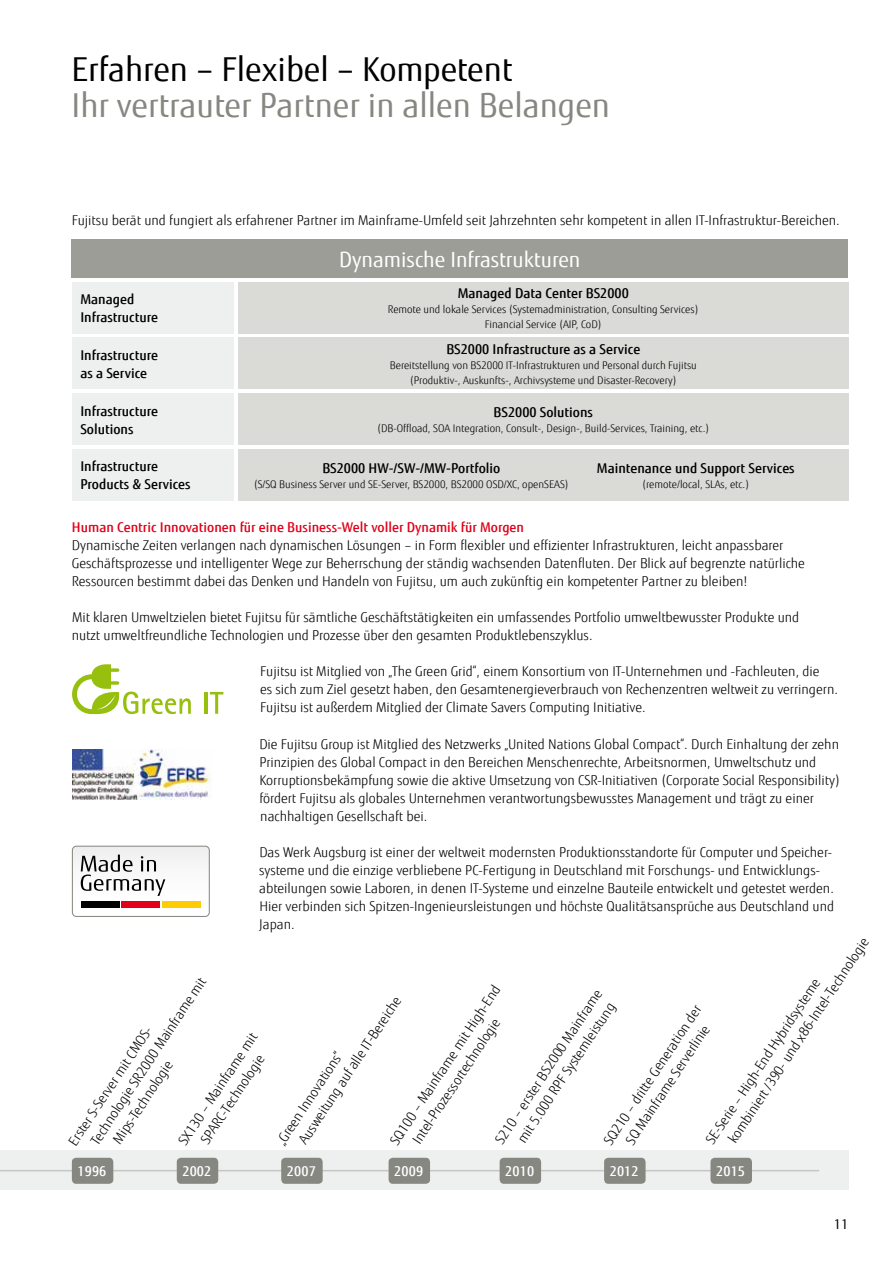
<style>
.page{position:relative;width:893px;height:1263px;background:#fff}
.page>*{position:absolute;margin:0;border:0;box-sizing:border-box;transform-origin:0 0}
.t1{font:33px "Fujitsu Sans";color:#878781}
.t2{font:33px "Fujitsu Sans";color:#000}
.t3{font:21px "Fujitsu Sans";color:#fff}
.t4{font:300 13.5px/18px "Fujitsu Sans";color:#000}
.t5{font:500 13.5px/18px "Fujitsu Sans";color:#000}
.t6{font:500 13.5px "Fujitsu Sans";color:#e2001a}
.t7{font:500 13.5px "Fujitsu Sans";letter-spacing:.01em;color:#fff}
.t8{font:13.5px "Fujitsu Sans";color:#000}
.t9{font:300 10.5px/15px "Fujitsu Sans";color:#000;text-align:center}
</style>
<div class="page">
<div style="left:0;top:1151px;width:848px;height:39px;background:#eeefef"></div>
<hr style="left:0;top:1170px;width:819px;height:1px;background:#c6c6c2">
<div style="left:543px;top:449px;width:305px;height:51px;background:#dadad7"></div>
<div style="left:71px;top:240px;width:777px;height:38px;background:#9d9d97"></div>
<div style="left:72px;top:282px;width:162px;height:51px;background:#eeefef"></div>
<div style="left:72px;top:394px;width:162px;height:51px;background:#eeefef"></div>
<div style="left:72px;top:338px;width:162px;height:51px;background:#eeefef"></div>
<div style="left:72px;top:449px;width:162px;height:51px;background:#eeefef"></div>
<div style="left:238px;top:394px;width:610px;height:51px;background:#dadad7"></div>
<div style="left:238px;top:338px;width:610px;height:51px;background:#dadad7"></div>
<div style="left:238px;top:282px;width:610px;height:51px;background:#dadad7"></div>
<div style="left:238px;top:449px;width:346px;height:51px;background:#dadad7"></div>
<div style="left:72px;top:1158px;width:41px;height:26px;background:#878781;border-radius:4px"></div>
<div style="left:177px;top:1158px;width:41px;height:26px;background:#878781;border-radius:4px"></div>
<div style="left:281px;top:1158px;width:42px;height:26px;background:#878781;border-radius:4px"></div>
<div style="left:389px;top:1158px;width:41px;height:26px;background:#878781;border-radius:4px"></div>
<div style="left:500px;top:1158px;width:41px;height:26px;background:#878781;border-radius:4px"></div>
<div style="left:604px;top:1158px;width:42px;height:26px;background:#878781;border-radius:4px"></div>
<div style="left:710px;top:1158px;width:42px;height:26px;background:#878781;border-radius:4px"></div>
<div style="left:72px;top:846px;width:138px;height:71px;border:1px solid #878781;border-radius:4px"></div>
<svg style="left:72px;top:846px;width:137px;height:70px"></svg>
<div style="left:81px;top:900px;width:38px;height:7px;background:#000"></div>
<div style="left:122px;top:900px;width:38px;height:7px;background:#e2001a"></div>
<div style="left:163px;top:900px;width:38px;height:7px;background:#fecc00"></div>
<svg style="left:72px;top:664px;width:119px;height:50px"></svg>
<hr style="left:204px;top:692px;width:4px;height:22px;background:#97bf0d">
<svg style="left:210px;top:692px;width:13px;height:22px"></svg>
<img style="left:73px;top:749px;width:138px;height:50px">
<h1 class="t2" style="left:72px;top:49px;width:443px">Erfahren – Flexibel – Kompetent</h1>
<h1 class="t1" style="left:72px;top:85px;width:540px">Ihr vertrauter Partner in allen Belangen</h1>
<p class="t4" style="left:72px;top:212px;width:769px">Fujitsu berät und fungiert als erfahrener Partner im Mainframe-Umfeld seit Jahrzehnten sehr kompetent in allen IT-Infrastruktur-Bereichen.</p>
<h2 class="t3" style="left:339px;top:247px;width:243px">Dynamische Infrastrukturen</h2>
<p class="t5" style="left:80px;top:291px;width:79px">Managed<br>Infrastructure</p>
<p class="t5" style="left:458px;top:285px;width:172px">Managed Data Center BS2000</p>
<p class="t9" style="left:388px;top:302px;width:312px">Remote und lokale Services (Systemadministration, Consulting Services)<br>Financial Service (AIP, CoD)</p>
<p class="t5" style="left:80px;top:346px;width:79px">Infrastructure as a Service</p>
<p class="t5" style="left:446px;top:340px;width:195px">BS2000 Infrastructure as a Service</p>
<p class="t9" style="left:390px;top:358px;width:309px">Bereitstellung von BS2000 IT-Infrastrukturen und Personal durch Fujitsu (Produktiv-, Auskunfts-, Archivsysteme und Disaster-Recovery)</p>
<p class="t5" style="left:80px;top:402px;width:79px">Infrastructure<br>Solutions</p>
<p class="t5" style="left:494px;top:403px;width:101px">BS2000 Solutions</p>
<p class="t9" style="left:377px;top:421px;width:334px">(DB-Offload, SOA Integration, Consult-, Design-, Build-Services, Training, etc.)</p>
<p class="t5" style="left:80px;top:457px;width:112px">Infrastructure<br>Products &amp; Services</p>
<p class="t5" style="left:322px;top:459px;width:179px">BS2000 HW-/SW-/MW-Portfolio</p>
<p class="t9" style="left:254px;top:477px;width:317px">(S/SQ Business Server und SE-Server, BS2000, BS2000 OSD/XC, openSEAS)</p>
<p class="t5" style="left:597px;top:459px;width:199px">Maintenance und Support Services</p>
<p class="t9" style="left:642px;top:477px;width:109px">(remote/local, SLAs, etc.)</p>
<p class="t6" style="left:72px;top:519px;width:454px">Human Centric Innovationen für eine Business-Welt voller Dynamik für Morgen</p>
<p class="t4" style="left:72px;top:536px;width:735px">Dynamische Zeiten verlangen nach dynamischen Lösungen – in Form flexibler und effizienter Infrastrukturen, leicht anpassbarer<br>Geschäftsprozesse und intelligenter Wege zur Beherrschung der ständig wachsenden Datenfluten. Der Blick auf begrenzte natü rliche<br>Ressourcen bestimmt dabei das Denken und Handeln von Fujitsu, um auch zukü nftig ein kompetenter Partner zu bleiben!</p>
<p class="t4" style="left:72px;top:609px;width:729px">Mit klaren Umweltzielen bietet Fujitsu fü r sämtliche Geschäftstätigkeiten ein umfassendes Portfolio umweltbewusster Produkte und nutzt umweltfreundliche Technologien und Prozesse ü ber den gesamten Produktlebenszyklus.</p>
<p class="t4" style="left:260px;top:663px;width:579px">Fujitsu ist Mitglied von „The Green Grid“, einem Konsortium von IT-Unternehmen und -Fachleuten, die<br>es sich zum Ziel gesetzt haben, den Gesamtenergieverbrauch von Rechenzentren weltweit zu verringern.<br>Fujitsu ist außerdem Mitglied der Climate Savers Computing Initiative.</p>
<p class="t4" style="left:259px;top:735px;width:582px">Die Fujitsu Group ist Mitglied des Netzwerks „United Nations Global Compact“. Durch Einhaltung der zehn Prinzipien des Global Compact in den Bereichen Menschenrechte, Arbeitsnormen, Umweltschutz und Korruptionsbekämpfung sowie die aktive Umsetzung von CSR-Initiativen (Corporate Social Responsibility) fördert Fujitsu als globales Unternehmen verantwortungsbewusstes Management und trägt zu einer nachhaltigen Gesellschaft bei.</p>
<p class="t4" style="left:259px;top:843px;width:576px">Das Werk Augsburg ist einer der weltweit modernsten Produktionsstandorte fü r Computer und Speicher&shy;systeme und die einzige verbliebene PC-Fertigung in Deutschland mit Forschungs- und Entwicklungs&shy;abteilungen sowie Laboren, in denen IT-Systeme und einzelne Bauteile entwickelt und getestet werden.<br>Hier verbinden sich Spitzen-Ingenieursleistungen und höchste Qualitätsansprüche aus Deutschland und Japan.</p>
<p class="t4" style="left:87px;top:1139px;width:199px;rotate:-57deg">Technologie SR2000 Mainframe mit</p>
<p class="t4" style="left:65px;top:1139px;width:141px;rotate:-57deg">Erster S-Server mit CMOS-</p>
<p class="t4" style="left:175px;top:1138px;width:132px;text-align:center;rotate:-57deg">SX130 – Mainframe mit<br>SPARC-Technologie</p>
<p class="t4" style="left:109px;top:1138px;width:98px;rotate:-57deg">Mips-Technologie</p>
<p class="t4" style="left:709px;top:1127px;width:245px;line-height:18.5px;text-indent:-13px;rotate:-57deg">SE-Serie – High-End Hybridsysteme kombiniert /390- und x86-Intel-Technologie</p>
<p class="t4" style="left:394px;top:1128px;width:176px;text-indent:-13px;rotate:-57deg">SQ100 – Mainframe mit High-End<br>Intel-Prozessortechnologie</p>
<p class="t4" style="left:492px;top:1138px;width:183px;text-align:right;rotate:-57deg">S210 – erster BS2000 Mainframe mit 5.000 RPF Systemleistung</p>
<p class="t4" style="left:279px;top:1128px;width:175px;line-height:18.5px;text-indent:-13px;rotate:-57deg">„Green Innovations“<br>Ausweitung auf alle IT-Bereiche</p>
<p class="t4" style="left:600px;top:1139px;width:167px;text-align:center;rotate:-57deg">SQ210 – dritte Generation der<br>SQ Mainframe Serverlinie</p>
<p class="t7" style="left:78px;top:1162px;width:30px">1996</p>
<p class="t7" style="left:182px;top:1162px;width:30px">2002</p>
<p class="t7" style="left:287px;top:1162px;width:30px">2007</p>
<p class="t7" style="left:394px;top:1162px;width:30px">2009</p>
<p class="t7" style="left:505px;top:1162px;width:30px">2010</p>
<p class="t7" style="left:610px;top:1162px;width:30px">2012</p>
<p class="t7" style="left:716px;top:1162px;width:30px">2015</p>
<p class="t8" style="left:834px;top:1215px;width:16px">11</p>
</div>
